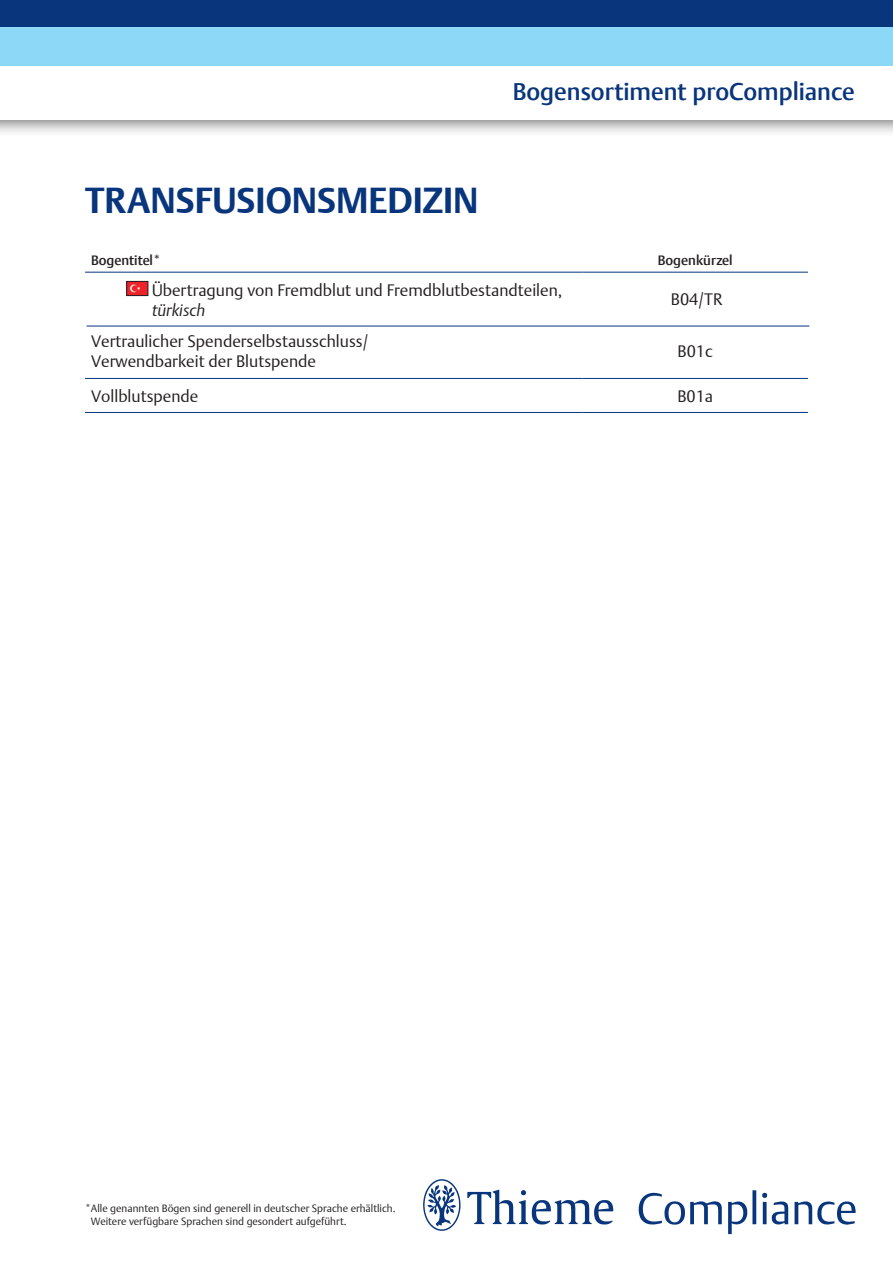
<style>
.page{position:relative;width:893px;height:1263px;background:#fff}
.page>*{position:absolute;margin:0;border:0;box-sizing:border-box;transform-origin:0 0}
.t1{font:700 36px "Thieme Argo 2011";color:#08357c}
.t2{font:500 24px "Thieme Argo 2011";color:#08357c}
.t3{font:300 16.5px/19.8px "Thieme Argo 2011";color:#231f20}
.t4{font:italic 300 16.5px "Thieme Argo 2011";color:#231f20}
.t5{font:500 13.5px "Thieme Argo 2011";color:#231f20}
.t6{font:300 10.5px/12.6px "Thieme Argo 2011";color:#231f20}
</style>
<div class="page">
<img style="left:423px;top:1179px;width:433px;height:56px">
<div style="left:0;top:0;width:893px;height:137px;background:#231f20;opacity:.6"></div>
<div style="left:0;top:0;width:893px;height:119px;background:#fff"></div>
<div style="left:0;top:26px;width:893px;height:39px;background:#8dd7f7"></div>
<div style="left:0;top:0;width:893px;height:26px;background:#08357c"></div>
<hr style="left:85px;top:378px;width:498px;height:1px;background:#08357c">
<hr style="left:583px;top:378px;width:225px;height:1px;background:#08357c">
<hr style="left:85px;top:412px;width:498px;height:1px;background:#08357c">
<hr style="left:583px;top:412px;width:225px;height:1px;background:#08357c">
<hr style="left:85px;top:272px;width:498px;height:1px;background:#08357c">
<hr style="left:583px;top:272px;width:225px;height:1px;background:#08357c">
<hr style="left:87px;top:326px;width:497px;height:1px;background:#08357c">
<hr style="left:584px;top:326px;width:225px;height:1px;background:#08357c">
<img style="left:129px;top:283px;width:17px;height:11px">
<div style="left:127px;top:281px;width:21px;height:15px;border:1px solid #231f20"></div>
<h1 class="t1" style="left:85px;top:176px;width:395px">TRANSFUSIONSMEDIZIN</h1>
<h2 class="t2" style="left:513px;top:75px;width:343px">Bogensortiment proCompliance</h2>
<p class="t5" style="left:91px;top:251px;width:71px">Bogentitel*</p>
<p class="t5" style="left:658px;top:251px;width:76px">Bogenkürzel</p>
<p class="t3" style="left:152px;top:280px;width:412px">Übertragung von Fremdblut und Fremdblutbestandteilen,</p>
<p class="t4" style="left:152px;top:299px;width:55px">türkisch</p>
<p class="t3" style="left:671px;top:289px;width:53px">B04/TR</p>
<p class="t3" style="left:91px;top:331px;width:279px">Vertraulicher Spenderselbstausschluss/<br>Verwendbarkeit der Blutspende</p>
<p class="t3" style="left:678px;top:341px;width:37px">B01c</p>
<p class="t3" style="left:91px;top:386px;width:109px">Vollblutspende</p>
<p class="t3" style="left:677px;top:386px;width:37px">B01a</p>
<p class="t6" style="left:91px;top:1202px;width:306px;text-indent:-6px">*Alle genannten Bögen sind generell in deutscher Sprache erhältlich.<br>Weitere verfügbare Sprachen sind gesondert aufgeführt.</p>
</div>
